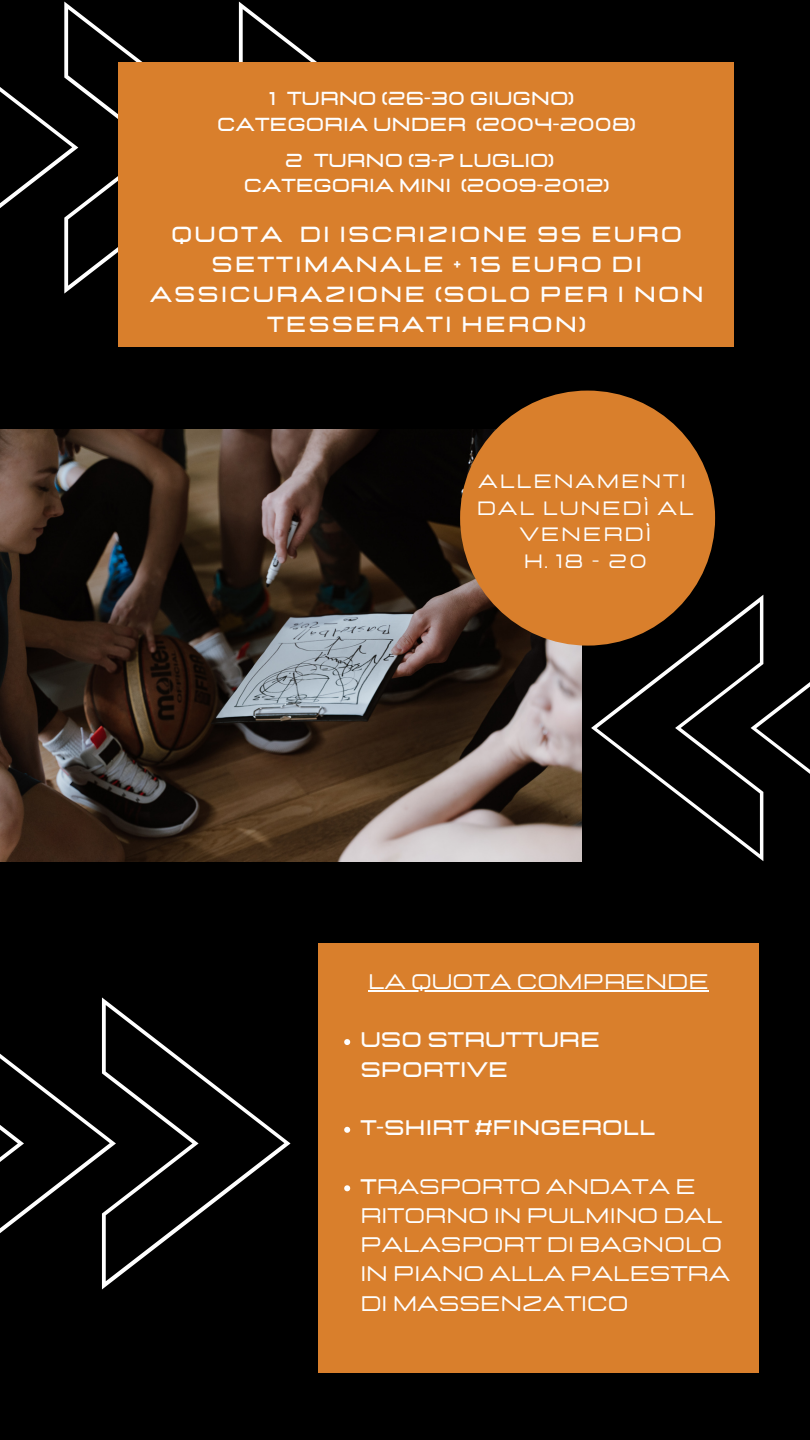
<style>
.page{position:relative;width:810px;height:1440px;background:#000}
.page>*{position:absolute;margin:0;border:0;box-sizing:border-box;transform-origin:0 0}
.t1{font:700 21.8px/30px "Lastica";letter-spacing:.095em;color:#fefefe;text-align:center}
.t2{font:21px/29.2px "Lastica";color:#fefefe}
.t3{font:700 21px/29.2px "Lastica";color:#fefefe}
.t4{font:19.2px/26.4px "Lastica";letter-spacing:.09em;color:#fefefe;text-align:center}
.t5{font:700 18.8px/26.2px "Lastica";color:#fefefe;text-align:center}
.t6{font:700 18.7px/25.5px "Lastica";color:#fefefe}
.s1{font-weight:700}
</style>
<div class="page">
<svg style="left:0;top:2px;width:317px;height:292px"></svg>
<div style="left:119px;top:62px;width:615px;height:285px;background:#d97f2c"></div>
<svg style="left:0;top:997px;width:291px;height:292px"></svg>
<svg style="left:591px;top:595px;width:219px;height:266px"></svg>
<img style="left:0;top:430px;width:581px;height:432px">
<div style="left:460px;top:391px;width:255px;height:255px;background:#d97f2c;border-radius:50%"></div>
<div style="left:318px;top:943px;width:440px;height:429px;background:#d97f2c"></div>
<svg style="left:344px;top:1039px;width:6px;height:6px"></svg>
<svg style="left:344px;top:1127px;width:6px;height:6px"></svg>
<svg style="left:344px;top:1185px;width:6px;height:6px"></svg>
<hr style="left:368px;top:990px;width:341px;height:2px;background:#fefefe">
<p class="t5" style="left:217px;top:86px;width:421px">1 TURNO (26-30 GIUGNO)<br>CATEGORIA UNDER (2004-2008)</p>
<p class="t6" style="left:244px;top:148px;width:368px;text-indent:41px">2 TURNO (3-7 LUGLIO)<br>CATEGORIA MINI (2009-2012)</p>
<p class="t1" style="left:150px;top:220px;width:556px">QUOTA DI ISCRIZIONE 95 EURO<br>SETTIMANALE + 15 EURO DI<br>ASSICURAZIONE (SOLO PER I NON<br>TESSERATI HERON)</p>
<p class="t4" style="left:477px;top:469px;width:219px">ALLENAMENTI<br>DAL LUNEDÌ AL<br>VENERDÌ<br>H. 18 - 20</p>
<p class="t2" style="left:368px;top:968px;width:342px">LA QUOTA COMPRENDE</p>
<p class="t3" style="left:360px;top:1026px;width:241px">USO STRUTTURE<br>SPORTIVE</p>
<p class="t3" style="left:360px;top:1114px;width:296px">T-SHIRT #FINGEROLL</p>
<p class="t2" style="left:360px;top:1172px;width:371px"><span class="s1">T</span>RASPORTO ANDATA E<br>RITORNO IN PULMINO DAL<br>PALASPORT DI BAGNOLO<br>IN PIANO ALLA PALESTRA<br>DI MASSENZATICO</p>
</div>
